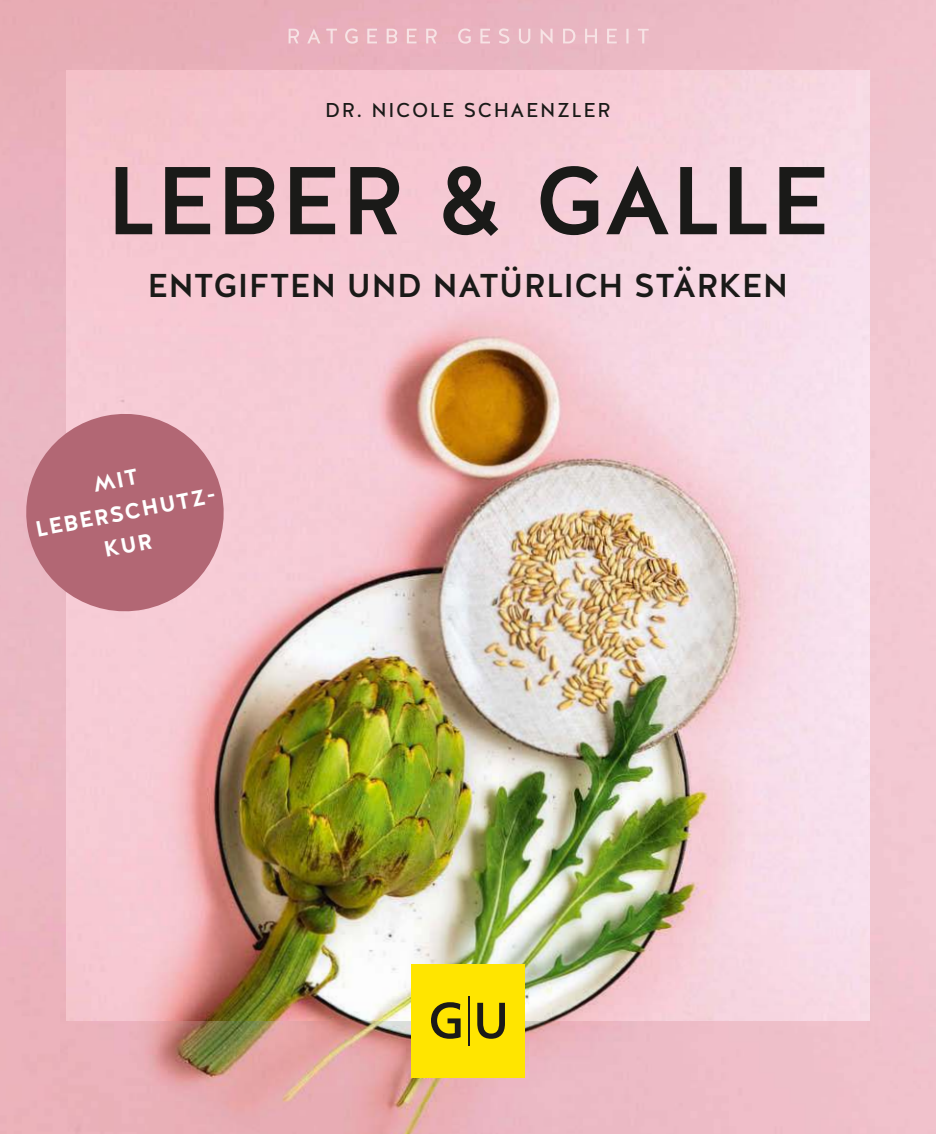
<style>
.page{position:relative;width:936px;height:1134px;background:#fff}
.page>*{position:absolute;margin:0;border:0;box-sizing:border-box;transform-origin:0 0}
.t1{font:500 96px "Halis GR";letter-spacing:-.01em;color:#1a1a18}
.t2{font:500 33px "Halis GR";letter-spacing:.005em;color:#1a1a18}
.t3{font:700 22px/33px "Halis GR";color:#fff;text-align:center}
.t4{font:20px "Halis GR";letter-spacing:.08em;color:#1a1a18}
</style>
<div class="page">
<img style="left:0;top:0;width:935px;height:1134px">
<img style="left:67px;top:71px;width:802px;height:949px">
<img style="left:288px;top:29px;width:360px;height:15px">
<svg style="left:18px;top:405px;width:214px;height:215px;background:#c78692"></svg>
<div style="left:411px;top:964px;width:113px;height:113px;background:#ffe500"></div>
<svg style="left:431px;top:1002px;width:29px;height:37px"></svg>
<svg style="left:477px;top:1003px;width:28px;height:36px"></svg>
<hr style="left:468px;top:996px;width:1px;height:49px;background:#1a1a18">
<p class="t4" style="left:325px;top:98px;width:287px">DR. NICOLE SCHAENZLER</p>
<h1 class="t1" style="left:106px;top:145px;width:725px">LEBER &amp; GALLE</h1>
<p class="t2" style="left:148px;top:266px;width:642px">ENTGIFTEN UND NATÜRLICH STÄRKEN</p>
<p class="t3" style="left:26px;top:481px;width:186px;rotate:-11deg">MIT<br>LEBERSCHUTZ-<br>KUR</p>
</div>
